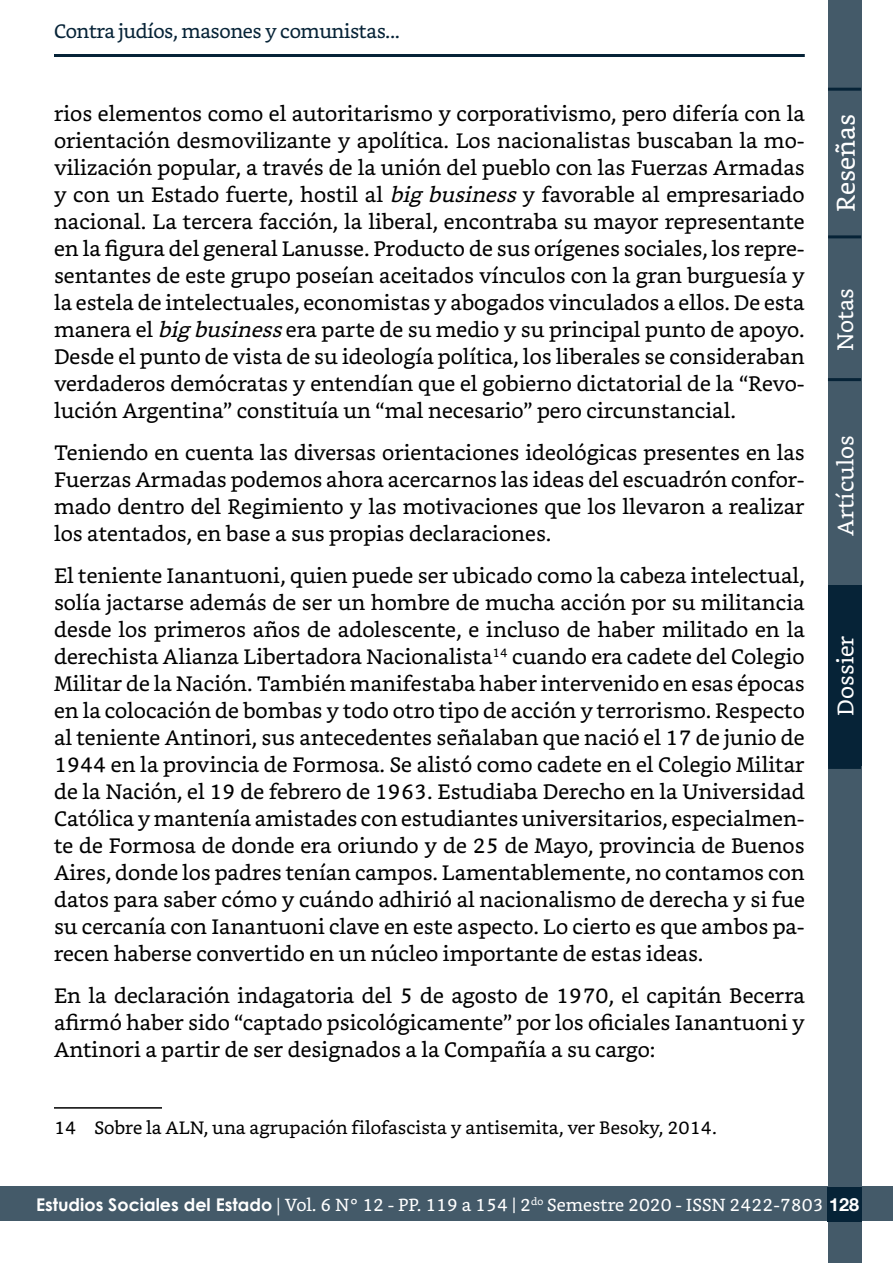
<style>
.page{position:relative;width:893px;height:1263px;background:#fff}
.page>*{position:absolute;margin:0;border:0;box-sizing:border-box;transform-origin:0 0}
.t1{font:25.5px "Bookerly";color:#fff}
.t2{font:22.5px "Bookerly";color:#fff}
.Cuerpo{font:21px/27px "Bookerly";color:#000;text-align:justify}
.t3{font:19.5px "Bookerly";letter-spacing:-.02em;color:#062337}
.Notas_al_pie{font:18px "Bookerly";color:#000}
.t4{font:17.55px "Bookerly";color:#fff}
.s1{font-style:italic}
.s2{font-family:"Century Gothic";font-weight:700}
.s3{font-family:"Minion Pro"}
.s4{font-family:"Helvetica Neue";font-weight:700;font-size:18px}
</style>
<div class="page">
<div style="left:0;top:1187px;width:893px;height:34px;background:#445a69"></div>
<div style="left:828px;top:0;width:33px;height:1263px;background:#445a69"></div>
<div style="left:828px;top:585px;width:33px;height:181px;background:#062337"></div>
<hr style="left:828px;top:766px;width:33px;height:3px;background:#062337">
<div style="left:827px;top:1187px;width:35px;height:35px;background:#062337"></div>
<hr style="left:828px;top:235px;width:33px;height:3px;background:#062337">
<hr style="left:828px;top:88px;width:33px;height:3px;background:#062337">
<hr style="left:54px;top:54px;width:751px;height:3px;background:#062337">
<hr style="left:828px;top:378px;width:33px;height:3px;background:#062337">
<hr style="left:54px;top:1107px;width:108px;height:2px;background:#000">
<p class="t3" style="left:54px;top:20px;width:348px">Contra judíos, masones y comunistas...</p>
<p class="Cuerpo" style="left:54px;top:100px;width:752px">rios elementos como el autoritarismo y corporativismo, pero difería con la orientación desmovilizante y apolítica. Los nacionalistas buscaban la mo&shy;vilización popular, a través de la unión del pueblo con las Fuerzas Armadas y con un Estado fuerte, hostil al <span class="s1">bigbusiness</span>y favorable al empresariado nacional. La tercera facción, la liberal, encontraba su mayor representante en la figura del general Lanusse. Producto de sus orígenes sociales, los repre&shy;sentantes de este grupo poseían aceitados vínculos con la gran burguesía y la estela de intelectuales, economistas y abogados vinculados a ellos. De esta manera el <span class="s1">bigbusiness</span>era parte de su medio y su principal punto de apoyo.<br>Desde el punto de vista de su ideología política, los liberales se consideraban verdaderos demócratas y entendían que el gobierno dictatorial de la “Revo&shy;lución Argentina” constituía un “mal necesario” pero circunstancial.</p>
<p class="Cuerpo" style="left:54px;top:439px;width:752px">Teniendo en cuenta las diversas orientaciones ideológicas presentes en las Fuerzas Armadas podemos ahora acercarnos las ideas del escuadrón confor&shy;mado dentro del Regimiento y las motivaciones que los llevaron a realizar los atentados, en base a sus propias declaraciones.</p>
<p class="Cuerpo" style="left:54px;top:562px;width:752px">El teniente Ianantuoni, quien puede ser ubicado como la cabeza intelectual, solía jactarse además de ser un hombre de mucha acción por su militancia desde los primeros años de adolescente, e incluso de haber militado en la derechista Alianza Libertadora Nacionalista<sup>14</sup> cuando era cadete del Colegio Militar de la Nación. También manifestaba haber intervenido en esas épocas en la colocación de bombas y todo otro tipo de acción y terrorismo. Respecto al teniente Antinori, sus antecedentes señalaban que nació el 17 de junio de 1944 en la provincia de Formosa. Se alistó como cadete en el Colegio Militar de la Nación, el 19 de febrero de 1963. Estudiaba Derecho en la Universidad Católica y mantenía amistades con estudiantes universitarios, especialmen&shy;te de Formosa de donde era oriundo y de 25 de Mayo, provincia de Buenos Aires, donde los padres tenían campos. Lamentablemente, no contamos con datos para saber cómo y cuándo adhirió al nacionalismo de derecha y si fue su cercanía con Ianantuoni clave en este aspecto. Lo cierto es que ambos pa&shy;recen haberse convertido en un núcleo importante de estas ideas.</p>
<p class="Cuerpo" style="left:54px;top:982px;width:752px">En la declaración indagatoria del 5 de agosto de 1970, el capitán Becerra afirmó haber sido “captado psicológicamente” por los oficiales Ianantuoni y Antinori a partir de ser designados a la Compañía a su cargo:</p>
<p class="Notas_al_pie" style="left:54px;top:1117px;width:664px">14 Sobre la ALN, una agrupación filofascista y antisemita, ver Besoky, 2014.</p>
<p class="t1" style="left:831px;top:212px;width:100px;rotate:-90deg">Reseñas</p>
<p class="t2" style="left:832px;top:351px;width:65px;rotate:-90deg">Notas</p>
<p class="t2" style="left:833px;top:536px;width:102px;rotate:-90deg">Artículos</p>
<p class="t2" style="left:833px;top:715px;width:82px;rotate:-90deg">Dossier</p>
<p class="t4" style="left:36px;top:1194px;width:825px"><span class="s2">Estudios Sociales del Estado</span> <span class="s3">|</span> Vol. 6 N° 12 - PP. 119 a 154 | 2<sup>do</sup> Semestre 2020 - ISSN 2422-7803 <span class="s4">128</span></p>
</div>
